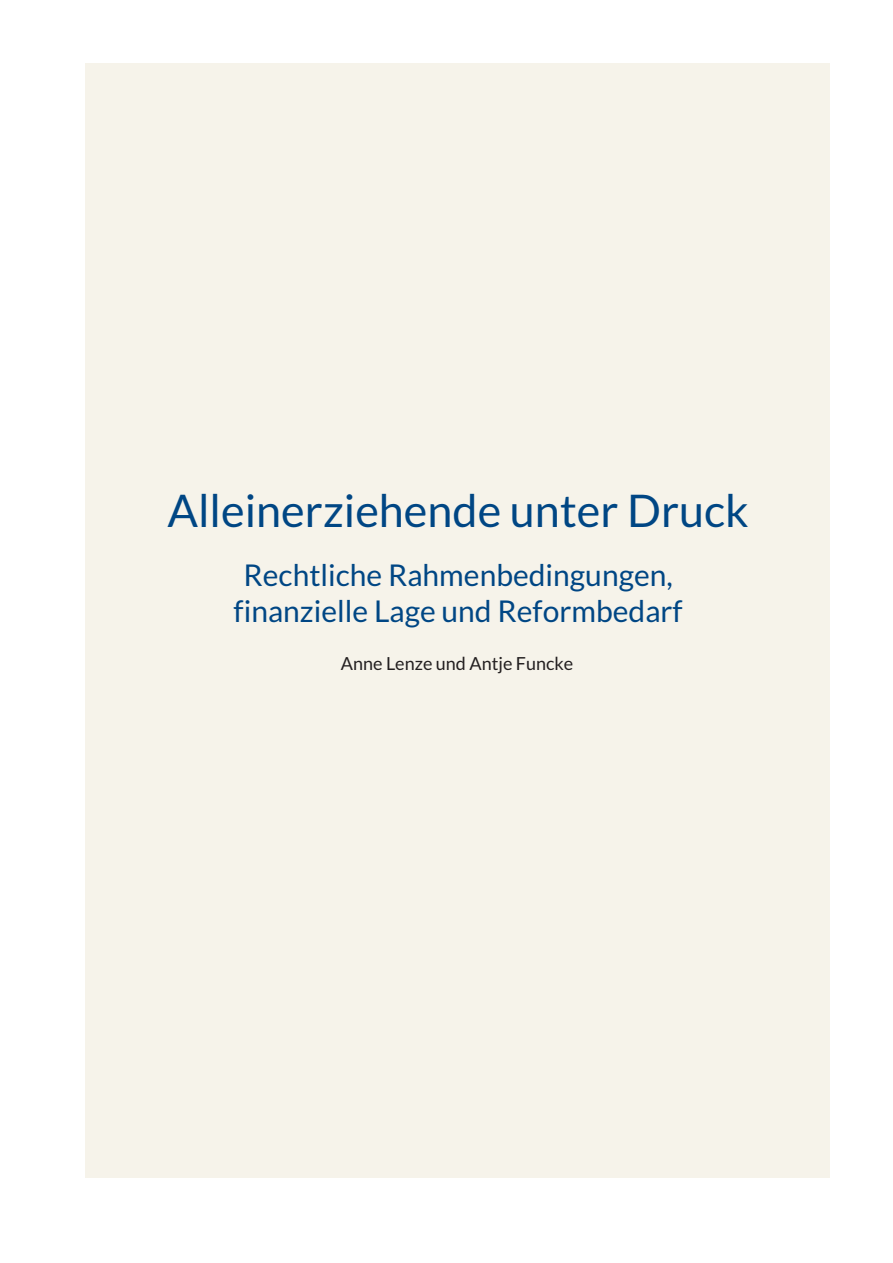
<style>
.page{position:relative;width:893px;height:1263px;background:#fff}
.page>*{position:absolute;margin:0;border:0;box-sizing:border-box;transform-origin:0 0}
.t1{font:45px "Lato";color:#004684}
.t2{font:30px/36px "Lato";color:#004684;text-align:center}
.t3{font:18px "Lato";color:#231f20}
</style>
<div class="page">
<div style="left:85px;top:64px;width:744px;height:1114px;background:#f6f3ea"></div>
<h1 class="t1" style="left:168px;top:486px;width:583px">Alleinerziehende unter Druck</h1>
<p class="t2" style="left:234px;top:556px;width:451px">Rechtliche Rahmenbedingungen, finanzielle Lage und Reformbedarf</p>
<p class="t3" style="left:341px;top:653px;width:234px">Anne Lenze und Antje Funcke</p>
</div>
